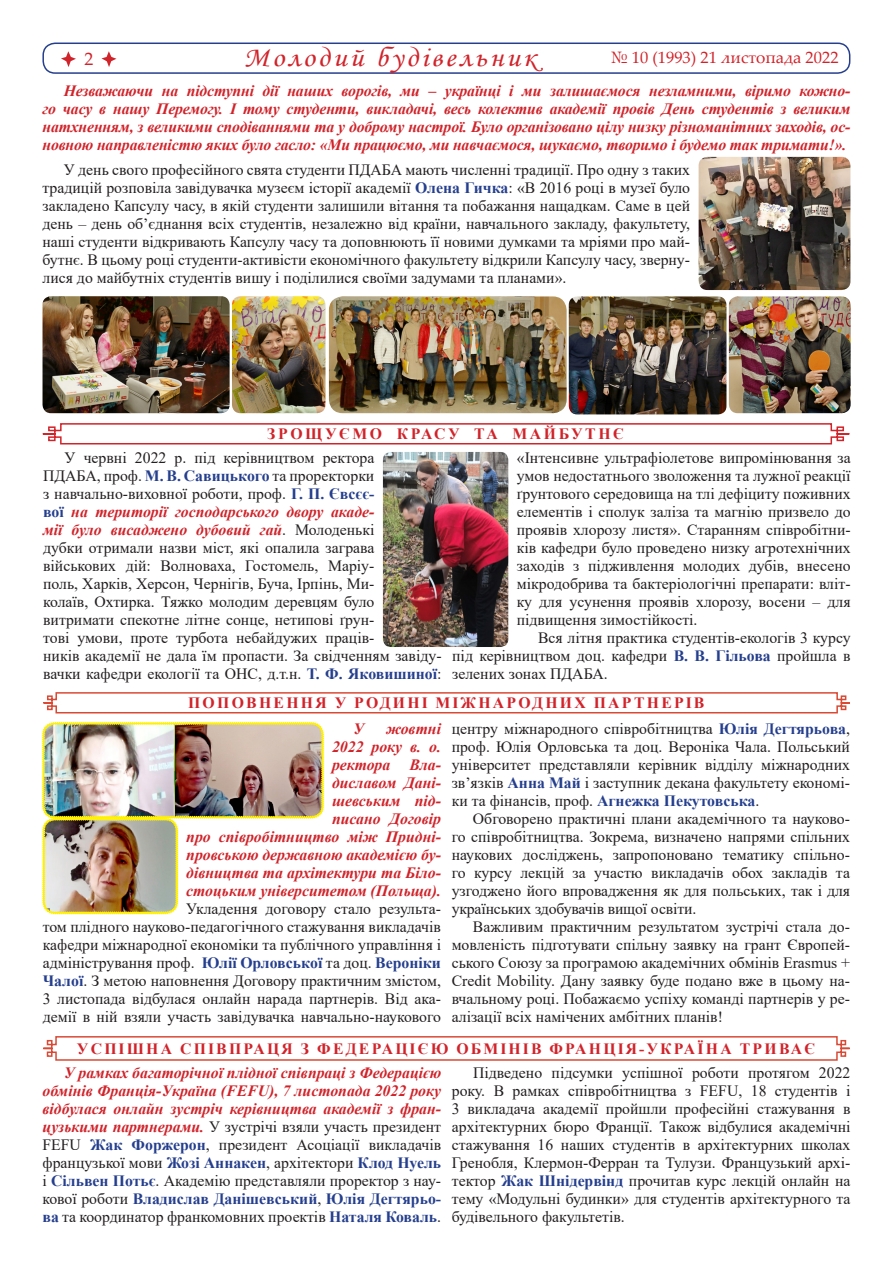
<style>
.page{position:relative;width:893px;height:1263px;background:#fff}
.page>*{position:absolute;margin:0;border:0;box-sizing:border-box;transform-origin:0 0}
.t1{font:28.2px "Monotype Corsiva";letter-spacing:.1em;color:#d1232a;scale:1.06 1}
.t2{font:18px "Palatino Linotype";color:#d1232a}
.t3{font:16.5px "Palatino Linotype";color:#d1232a}
.Основной_текст{font:15.75px/18px "Times New Roman";color:#231f20;text-align:justify}
.Основной_текст-2{font:italic 700 15.75px/18px "Times New Roman";letter-spacing:-.01em;color:#d1232a;text-align:justify}
.Заглавие{font:700 15.75px "Times New Roman";letter-spacing:.145em;color:#d1232a}
.Заглавие-2{font:700 15.75px "Times New Roman";letter-spacing:.165em;color:#d1232a}
.s1{font-weight:700;color:#253f8e}
.s2{font-weight:700;font-style:italic;color:#d1232a}
</style>
<div class="page">
<div style="left:42px;top:43px;width:808px;height:31px;border:2px solid #253f8e;border-radius:12px"></div>
<svg style="left:61px;top:51px;width:15px;height:16px"></svg>
<svg style="left:101px;top:51px;width:15px;height:16px"></svg>
<svg style="left:42px;top:423px;width:808px;height:22px"></svg>
<img style="left:43px;top:296px;width:187px;height:117px">
<img style="left:569px;top:296px;width:157px;height:118px">
<img style="left:232px;top:296px;width:93px;height:117px">
<img style="left:329px;top:296px;width:238px;height:117px">
<img style="left:699px;top:157px;width:151px;height:133px">
<img style="left:729px;top:296px;width:122px;height:117px">
<svg style="left:43px;top:692px;width:807px;height:22px"></svg>
<svg style="left:43px;top:1036px;width:807px;height:25px"></svg>
<img style="left:383px;top:452px;width:125px;height:195px">
<img style="left:42px;top:722px;width:282px;height:192px">
<p class="t2" style="left:85px;top:46px;width:10px">2</p>
<h1 class="t1" style="left:244px;top:40px;width:277px">Молодий будівельник</h1>
<p class="t3" style="left:609px;top:46px;width:231px">№ 10 (1993) 21 листопада 2022</p>
<p class="Основной_текст-2" style="left:42px;top:82px;width:809px;text-indent:21px">Незважаючи на підступні дії наших ворогів, ми – українці і ми залишаємося незламними, віримо кожно&shy;го часу в нашу Перемогу. І тому студенти, викладачі, весь колектив академії провів День студентів з великим натхненням, з великими сподіваннями та у доброму настрої. Було організовано цілу низку різноманітних заходів, ос&shy;новною направленістю яких було гасло: «Ми працюємо, ми навчаємося, шукаємо, творимо і будемо так тримати!».</p>
<p class="Основной_текст" style="left:43px;top:160px;width:649px;text-indent:21px">У день свого професійного свята студенти ПДАБА мають численні традиції. Про одну з таких традицій розповіла завідувачка музеєм історії академії <span class="s1">Олена Гичка</span>: «В 2016 році в музеї було закладено Капсулу часу, в якій студенти залишили вітання та побажання нащадкам. Саме в цей день – день об’єднання всіх студентів, незалежно від країни, навчального закладу, факультету, наші студенти відкривають Капсулу часу та доповнюють її новими думками та мріями про май&shy;бутнє. В цьому році студенти-активісти економічного факультету відкрили Капсулу часу, зверну&shy;лися до майбутніх студентів вишу і поділилися своїми задумами та планами».</p>
<p class="Заглавие-2" style="left:267px;top:422px;width:358px">ЗРОЩУЄМО КРАСУ ТА МАЙБУТНЄ</p>
<p class="Основной_текст" style="left:43px;top:448px;width:400px;text-align:left;text-indent:21px">У червні 2022 р. під керівництвом ректора<br>ПДАБА, проф. <span class="s1">М. В. Савицького</span> та проректорки<br>з навчально-виховної роботи, проф. <span class="s1">Г. П. Євсєє-<br>вої</span> <span class="s2">на території господарського двору акаде-<br>мії було висаджено дубовий гай</span>. Молоденькі<br>дубки отримали назви міст, які опалила заграва військових дій: Волноваха, Гостомель, Маріу-<br>поль, Харків, Херсон, Чернігів, Буча, Ірпінь, Ми-<br>колаїв, Охтирка. Тяжко молодим деревцям було витримати спекотне літне сонце, нетипові ґрун-<br>тові умови, проте турбота небайдужих праців-<br>ників академії не дала їм пропасти. За свідченням завіду&shy;вачки кафедри екології та ОНС, д.т.н. <span class="s1">Т. Ф. Яковишиної</span>:</p>
<p class="Основной_текст" style="left:517px;top:448px;width:335px">«Інтенсивне ультрафіолетове випромінювання за умов недостатнього зволоження та лужної реакції ґрунтового середовища на тлі дефіциту поживних елементів і сполук заліза та магнію призвело до проявів хлорозу листя». Старанням співробітни&shy;ків кафедри було проведено низку агротехнічних заходів з підживлення молодих дубів, внесено мікродобрива та бактеріологічні препарати: вліт&shy;ку для усунення проявів хлорозу, восени – для підвищення зимостійкості.</p>
<p class="Основной_текст" style="left:452px;top:628px;width:400px;text-indent:86px">Вся літня практика студентів-екологів 3 курсу під керівництвом доц. кафедри <span class="s1">В. В. Гільова</span> пройшла в зелених зонах ПДАБА.</p>
<p class="Заглавие" style="left:188px;top:691px;width:518px">ПОПОВНЕННЯ У РОДИНІ МІЖНАРОДНИХ ПАРТНЕРІВ</p>
<p class="Основной_текст" style="left:43px;top:719px;width:400px;text-align:right"><span class="s2">жовтні<br>2022 року в. о.<br>ректора Вла-<br>диславом Дані-<br>шевським під-<br>писано Договір<br>про співробітництво між Придні-<br>провською державною академією бу-<br>дівництва та архітектури та Біло-<br>стоцьким університетом (Польща).<br></span>Укладення договору стало результа-<br>том плідного науково-педагогічного стажування викладачів кафедри міжнародної економіки та публічного управління і адміністрування проф. <span class="s1">Юлії Орловської</span> та доц. <span class="s1">Вероніки Чалої</span>. З метою наповнення Договору практичним змістом, 3 листопада відбулася онлайн нарада партнерів. Від ака&shy;демії в ній взяли участь завідувачка навчально-наукового</p>
<p class="Основной_текст" style="left:452px;top:719px;width:400px">центру міжнародного співробітництва <span class="s1">Юлія Дегтярьова</span>, проф. Юлія Орловська та доц. Вероніка Чала. Польський університет представляли керівник відділу міжнародних зв’язків <span class="s1">Анна Май</span> і заступник декана факультету економі&shy;ки та фінансів, проф. <span class="s1">Агнежка Пекутовська</span>.</p>
<p class="Основной_текст-2" style="left:353px;top:719px;width:12px">У</p>
<p class="Основной_текст" style="left:452px;top:809px;width:400px;text-indent:21px">Обговорено практичні плани академічного та науково&shy;го співробітництва. Зокрема, визначено напрями спільних наукових досліджень, запропоновано тематику спільно&shy;го курсу лекцій за участю викладачів обох закладів та узгоджено його впровадження як для польських, так і для українських здобувачів вищої освіти.</p>
<p class="Основной_текст" style="left:452px;top:917px;width:400px;text-indent:21px">Важливим практичним результатом зустрічі стала до&shy;мовленість підготувати спільну заявку на грант Європей&shy;ського Союзу за програмою академічних обмінів Erasmus + Credit Mobility. Дану заявку буде подано вже в цьому на&shy;вчальному році. Побажаємо успіху команді партнерів у ре&shy;алізації всіх намічених амбітних планів!</p>
<p class="Заглавие" style="left:77px;top:1037px;width:740px">УСПІШНА СПІВПРАЦЯ З ФЕДЕРАЦІЄЮ ОБМІНІВ ФРАНЦІЯ-УКРАЇНА ТРИВАЄ</p>
<p class="Основной_текст" style="left:43px;top:1063px;width:400px;text-indent:21px"><span class="s2">У рамках багаторічної плідної співпраці з Федерацією обмінів Франція-Україна (FEFU), 7 листопада 2022 року відбулася онлайн зустріч керівництва академії з фран&shy;цузькими партнерами.</span> У зустрічі взяли участь президент FEFU <span class="s1">Жак Форжерон</span>, президент Асоціації викладачів французької мови <span class="s1">Жозі Аннакен</span>, архітектори <span class="s1">Клод Нуель </span>і <span class="s1">Сільвен Потьє</span>. Академію представляли проректор з нау&shy;кової роботи <span class="s1">Владислав Данішевський</span>, <span class="s1">Юлія Дегтярьо&shy;ва</span> та координатор франкомовних проектів <span class="s1">Наталя Коваль</span>.</p>
<p class="Основной_текст" style="left:452px;top:1063px;width:400px;text-indent:21px">Підведено підсумки успішної роботи протягом 2022 року. В рамках співробітництва з FEFU, 18 студентів і 3 викладача академії пройшли професійні стажування в архітектурних бюро Франції. Також відбулися академічні стажування 16 наших студентів в архітектурних школах Гренобля, Клермон-Ферран та Тулузи. Французький архі&shy;тектор <span class="s1">Жак Шнідервінд</span> прочитав курс лекцій онлайн на тему «Модульні будинки» для студентів архітектурного та будівельного факультетів.</p>
</div>
